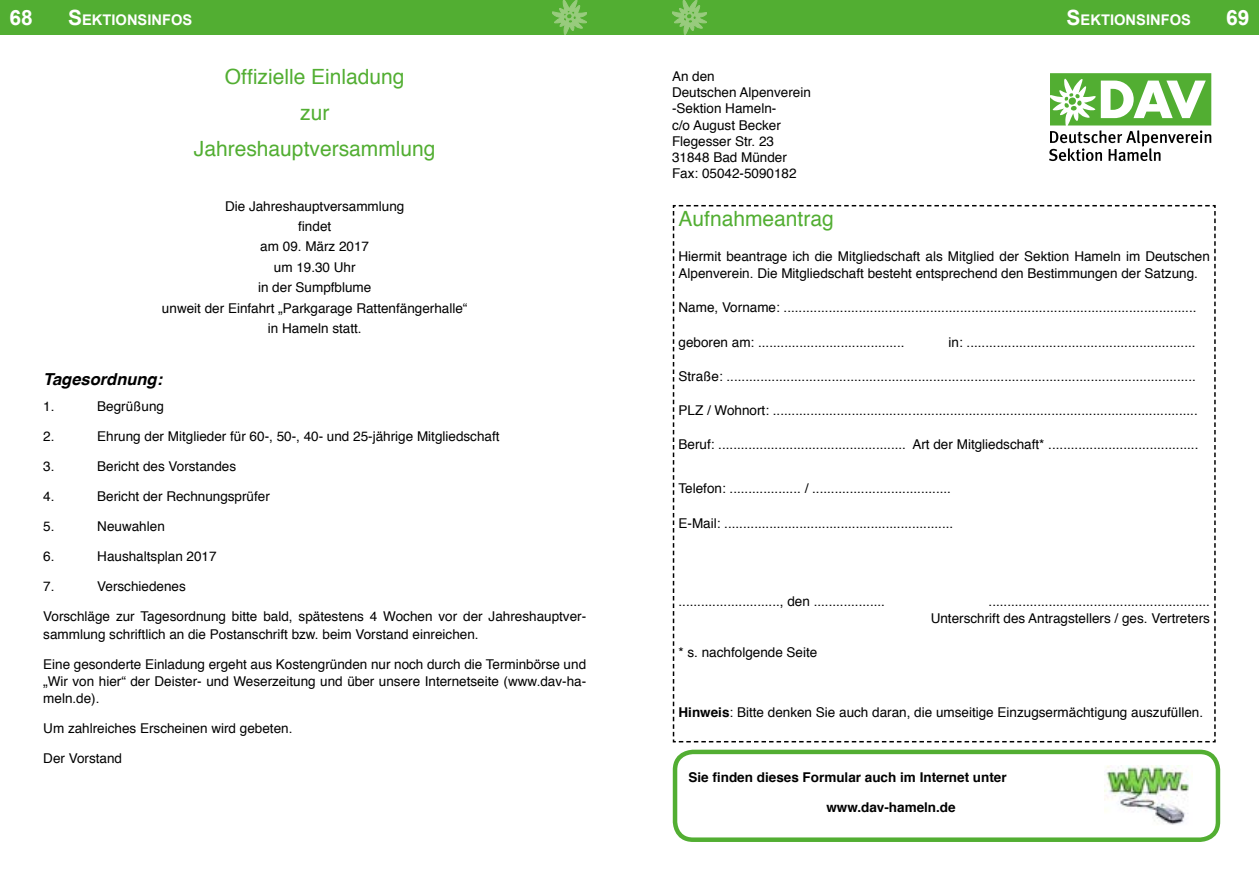
<style>
.page{position:relative;width:1259px;height:893px;background:#fff}
.page>*{position:absolute;margin:0;border:0;box-sizing:border-box;transform-origin:0 0}
.t1{font:21px/36px "Helvetica";color:#52ae32;text-align:center}
.t2{font:700 21px "Arial";color:#fff}
.t3{font:italic 700 16.5px "Helvetica";color:#000}
.t4{font:700 14.7px "Arial";color:#fff}
.t5{font:13.5px/20.4px "Helvetica";color:#000}
.t6{font:700 13.5px "Helvetica";color:#000}
.s1{font-size:21px}
.s2{font-weight:700}
</style>
<div class="page">
<div style="left:629px;top:0;width:630px;height:35px;background:#52ae32"></div>
<div style="left:0;top:0;width:629px;height:35px;background:#52ae32"></div>
<svg style="left:672px;top:0;width:35px;height:35px"></svg>
<svg style="left:552px;top:0;width:35px;height:35px"></svg>
<svg style="left:672px;top:205px;width:544px;height:538px"></svg>
<svg style="left:1049px;top:73px;width:162px;height:88px"></svg>
<img style="left:1104px;top:766px;width:89px;height:59px">
<div style="left:673px;top:750px;width:547px;height:92px;border:4px solid #52ae32;border-radius:18px"></div>
<h1 class="t2" style="left:10px;top:4px;width:25px">68</h1>
<p class="t4" style="left:68px;top:10px;width:126px"><span class="s1">S</span>EKTIONSINFOS</p>
<p class="t4" style="left:1066px;top:10px;width:126px"><span class="s1">S</span>EKTIONSINFOS</p>
<h1 class="t2" style="left:1226px;top:4px;width:25px">69</h1>
<h1 class="t1" style="left:194px;top:59px;width:243px">Offizielle Einladung<br>zur<br>Jahreshauptversammlung</h1>
<p class="t5" style="left:162px;top:196px;width:307px;text-align:center">Die Jahreshauptversammlung<br>findet<br>am 09. März 2017<br>um 19.30 Uhr<br>in der Sumpfblume<br>unweit der Einfahrt „Parkgarage Rattenfängerhalle“ in Hameln statt.</p>
<p class="t3" style="left:43px;top:366px;width:120px">Tagesordnung:</p>
<p class="t5" style="left:43px;top:397px;width:13px">1.</p>
<p class="t5" style="left:97px;top:397px;width:68px">Begrüßung</p>
<p class="t5" style="left:43px;top:427px;width:13px">2.</p>
<p class="t5" style="left:97px;top:427px;width:404px">Ehrung der Mitglieder für 60-, 50-, 40- und 25-jährige Mitgliedschaft</p>
<p class="t5" style="left:43px;top:457px;width:13px">3.</p>
<p class="t5" style="left:97px;top:457px;width:140px">Bericht des Vorstandes</p>
<p class="t5" style="left:43px;top:487px;width:13px">4.</p>
<p class="t5" style="left:97px;top:487px;width:174px">Bericht der Rechnungsprüfer</p>
<p class="t5" style="left:43px;top:517px;width:13px">5.</p>
<p class="t5" style="left:97px;top:517px;width:69px">Neuwahlen</p>
<p class="t5" style="left:43px;top:547px;width:13px">6.</p>
<p class="t5" style="left:97px;top:547px;width:121px">Haushaltsplan 2017</p>
<p class="t5" style="left:43px;top:577px;width:13px">7.</p>
<p class="t5" style="left:97px;top:577px;width:90px">Verschiedenes</p>
<p class="t5" style="left:43px;top:608px;width:544px;line-height:17.2px">Vorschläge zur Tagesordnung bitte bald, spätestens 4 Wochen vor der Jahreshauptver&shy;sammlung schriftlich an die Postanschrift bzw. beim Vorstand einreichen.</p>
<p class="t5" style="left:43px;top:656px;width:544px;line-height:17.2px;text-align:justify">Eine gesonderte Einladung ergeht aus Kostengründen nur noch durch die Terminbörse und „Wir von hier“ der Deister- und Weserzeitung und über unsere Internetseite (www.dav-ha&shy;meln.de).</p>
<p class="t5" style="left:43px;top:719px;width:251px">Um zahlreiches Erscheinen wird gebeten.</p>
<p class="t5" style="left:43px;top:749px;width:80px">Der Vorstand</p>
<p class="t5" style="left:672px;top:69px;width:140px;line-height:16.2px">An den<br>Deutschen Alpenverein -Sektion Hameln-<br>c/o August Becker<br>Flegesser Str. 23<br>31848 Bad Münder<br>Fax: 05042-5090182</p>
<h1 class="t1" style="left:678px;top:202px;width:157px">Aufnahmeantrag</h1>
<p class="t5" style="left:678px;top:248px;width:533px;line-height:17.2px">Hiermit beantrage ich die Mitgliedschaft als Mitglied der Sektion Hameln im Deutschen<br>Alpenverein. Die Mitgliedschaft besteht entsprechend den Bestimmungen der Satzung.</p>
<p class="t5" style="left:678px;top:298px;width:519px">Name, Vorname: ..............................................................................................................</p>
<p class="t5" style="left:678px;top:332px;width:227px">geboren am: .......................................</p>
<p class="t5" style="left:948px;top:332px;width:248px">in: .............................................................</p>
<p class="t5" style="left:678px;top:366px;width:519px">Straße: .............................................................................................................................</p>
<p class="t5" style="left:678px;top:400px;width:521px">PLZ / Wohnort: .................................................................................................................</p>
<p class="t5" style="left:678px;top:435px;width:521px">Beruf: .................................................. Art der Mitgliedschaft* ........................................</p>
<p class="t5" style="left:678px;top:479px;width:274px">Telefon: ................... / .....................................</p>
<p class="t5" style="left:678px;top:513px;width:276px">E-Mail: .............................................................</p>
<p class="t5" style="left:678px;top:591px;width:208px">..........................., den ...................</p>
<p class="t5" style="left:678px;top:643px;width:140px">* s. nachfolgende Seite</p>
<p class="t5" style="left:930px;top:593px;width:281px;line-height:17.2px;text-align:right">...........................................................<br>Unterschrift des Antragstellers / ges. Vertreters</p>
<p class="t5" style="left:678px;top:703px;width:526px"><span class="s2">Hinweis</span>: Bitte denken Sie auch daran, die umseitige Einzugsermächtigung auszufüllen.</p>
<p class="t6" style="left:688px;top:766px;width:320px">Sie finden dieses Formular auch im Internet unter</p>
<p class="t6" style="left:826px;top:796px;width:131px">www.dav-hameln.de</p>
</div>
